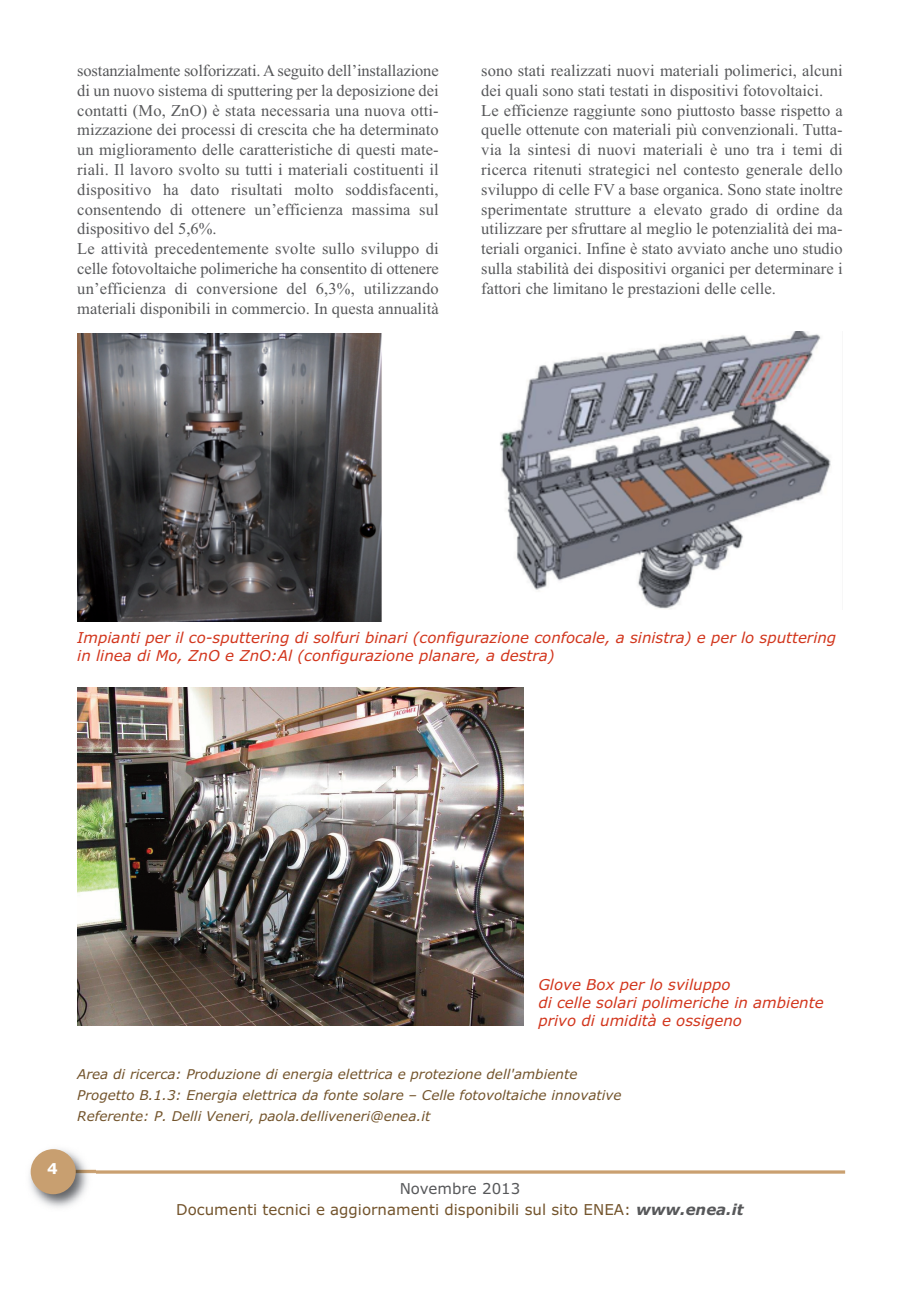
<style>
.page{position:relative;width:920px;height:1290px;background:#fff}
.page>*{position:absolute;margin:0;border:0;box-sizing:border-box;transform-origin:0 0}
.t1{font:16.5px/19.8px "Times New Roman";color:#57585a}
.t2{font:italic 15px/18px "Verdana";color:#d2361d}
.t3{font:15px/20.9px "Verdana";color:#73542c;text-align:center}
.t4{font:15px "Verdana Bold OTF";color:#fff}
.t5{font:italic 13.5px/21px "Verdana";color:#73542c}
.s1{color:#57585a}
.s2{font-weight:700;font-style:italic;color:#57585a}
</style>
<div class="page">
<img style="left:29px;top:1149px;width:67px;height:59px">
<div style="left:31px;top:1149px;width:45px;height:45px;background:#c89f70;border-radius:50%"></div>
<img style="left:77px;top:334px;width:305px;height:287px">
<img style="left:500px;top:331px;width:331px;height:278px">
<img style="left:77px;top:687px;width:447px;height:338px">
<p class="t1" style="left:77px;top:60px;width:363px">sostanzialmente solforizzati. A seguito dell’installazione di un nuovo sistema di sputtering per la deposizione dei contatti (Mo, ZnO) è stata necessaria una nuova otti&shy;mizzazione dei processi di crescita che ha determinato un miglioramento delle caratteristiche di questi mate&shy;riali. Il lavoro svolto su tutti i materiali costituenti il dispositivo ha dato risultati molto soddisfacenti, consentendo di ottenere un’efficienza massima sul dispositivo del 5,6%.<br>Le attività precedentemente svolte sullo sviluppo di celle fotovoltaiche polimeriche ha consentito di ottenere un’efficienza di conversione del 6,3%, utilizzando materiali disponibili in commercio. In questa annualità</p>
<p class="t1" style="left:481px;top:60px;width:363px">sono stati realizzati nuovi materiali polimerici, alcuni dei quali sono stati testati in dispositivi fotovoltaici.<br>Le efficienze raggiunte sono piuttosto basse rispetto a quelle ottenute con materiali più convenzionali. Tutta&shy;via la sintesi di nuovi materiali è uno tra i temi di ricerca ritenuti strategici nel contesto generale dello sviluppo di celle FV a base organica. Sono state inoltre sperimentate strutture a elevato grado di ordine da utilizzare per sfruttare al meglio le potenzialità dei ma&shy;teriali organici. Infine è stato avviato anche uno studio sulla stabilità dei dispositivi organici per determinare i fattori che limitano le prestazioni delle celle.</p>
<p class="t2" style="left:77px;top:629px;width:760px">Impianti per il co-sputtering di solfuri binari (configurazione confocale, a sinistra) e per lo sputtering in linea di Mo, ZnO e ZnO:Al (configurazione planare, a destra)</p>
<p class="t4" style="left:47px;top:1160px;width:12px">4</p>
<p class="t2" style="left:538px;top:975px;width:287px">Glove Box per lo sviluppo<br>di celle solari polimeriche in ambiente privo di umidità e ossigeno</p>
<p class="t5" style="left:77px;top:1064px;width:546px">Area di ricerca: Produzione di energia elettrica e protezione dell'ambiente<br>Progetto B.1.3: Energia elettrica da fonte solare – Celle fotovoltaiche innovative<br>Referente: P. Delli Veneri, paola.delliveneri@enea.it</p>
<p class="t3" style="left:176px;top:1178px;width:569px"><span class="s1">Novembre 2013<br></span>Documenti tecnici e aggiornamenti disponibili sul sito ENEA: <span class="s2">www.enea.it</span></p>
</div>
